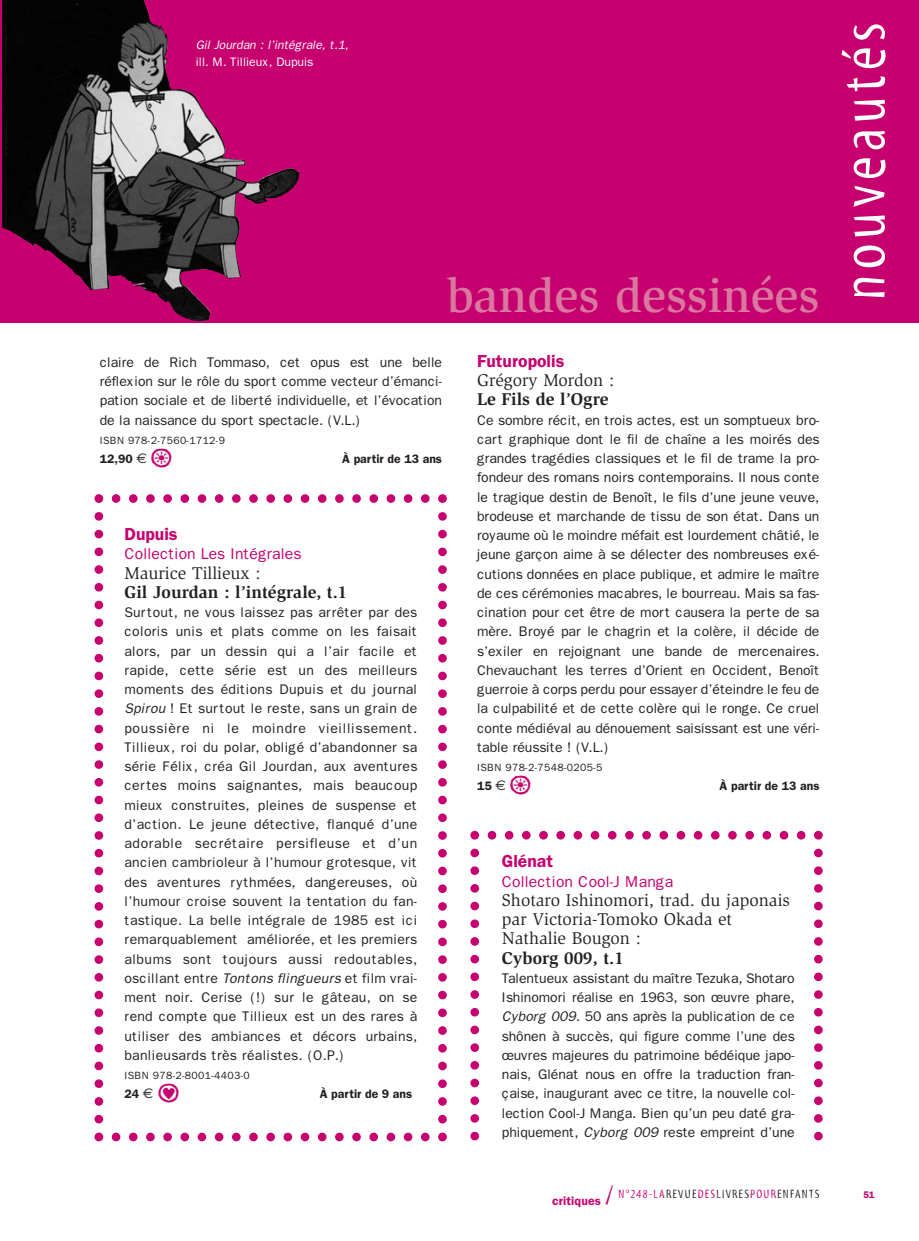
<style>
.page{position:relative;width:919px;height:1241px;background:#fff}
.page>*{position:absolute;margin:0;border:0;box-sizing:border-box;transform-origin:0 0}
.t1{font:63px "Myriad Tilt";letter-spacing:.08em;color:#fff}
.t2{font:500 49px "Slimbach";color:#d9789e}
.t3{font:35px "Ale Signs White LL";color:#c6006f}
.t4{font:17.5px/19.2px "Slimbach";color:#231f20}
.t5{font:700 17.5px "Slimbach";color:#231f20}
.t6{font:600 17.5px "Franklin Gothic";color:#c6006f}
.t7{font:15.75px "Franklin Gothic";color:#c6006f}
.t8{font:14px/19.2px "Franklin Gothic";letter-spacing:-.005em;color:#231f20;text-align:justify}
.t9{font:600 12.25px "Franklin Gothic";color:#231f20}
.t10{font:12.25px "Myriad Tilt";letter-spacing:.1em;color:#231f20}
.t11{font:italic 12.25px "Franklin Gothic";color:#fff}
.t12{font:12.25px "Franklin Gothic";letter-spacing:-.005em;color:#fff}
.t13{font:10.5px "Franklin Gothic";letter-spacing:.03em;color:#231f20}
.t14{font:600 9.62px "Franklin Gothic";color:#c6006f}
.s1{font-family:"Euro Sans";font-weight:400;font-size:14px}
.s2{font-style:italic}
.s3{font-family:"Franklin Gothic";font-weight:600;color:#c6006f}
.s4{font-size:26.25px;color:#c6006f}
.s5{color:#c6006f}
</style>
<div class="page">
<div style="left:0;top:0;width:919px;height:323px;background:#c6006f"></div>
<svg style="left:94px;top:494px;width:353px;height:647px"></svg>
<svg style="left:470px;top:831px;width:352px;height:310px"></svg>
<img style="left:2px;top:0;width:298px;height:321px">
<p class="t11" style="left:196px;top:40px;width:156px">Gil Jourdan : l’intégrale, t.1,</p>
<p class="t12" style="left:196px;top:58px;width:119px">ill. M. Tillieux, Dupuis</p>
<h2 class="t2" style="left:447px;top:276px;width:374px">bandes dessinées</h2>
<p class="t8" style="left:100px;top:354px;width:344px">claire de Rich Tommaso, cet opus est une belle réflexion sur le rôle du sport comme vecteur d’émanci&shy;pation sociale et de liberté individuelle, et l’évocation de la naissance du sport spectacle. (V.L.)</p>
<p class="t13" style="left:100px;top:437px;width:127px">ISBN 978-2-7560-1712-9</p>
<p class="t9" style="left:100px;top:455px;width:49px">12,90 <span class="s1">€</span></p>
<h3 class="t3" style="left:151px;top:435px;width:24px">o</h3>
<p class="t9" style="left:342px;top:455px;width:101px">À partir de 13 ans</p>
<p class="t6" style="left:124px;top:528px;width:55px">Dupuis</p>
<p class="t7" style="left:124px;top:549px;width:178px">Collection Les Intégrales</p>
<p class="t4" style="left:124px;top:564px;width:138px">Maurice Tillieux :</p>
<p class="t5" style="left:124px;top:585px;width:224px">Gil Jourdan : l’intégrale, t.1</p>
<p class="t8" style="left:124px;top:604px;width:294px">Surtout, ne vous laissez pas arrêter par des coloris unis et plats comme on les faisait alors, par un dessin qui a l’air facile et rapide, cette série est un des meilleurs moments des éditions Dupuis et du journal <span class="s2">Spirou</span> ! Et surtout le reste, sans un grain de poussière ni le moindre vieillissement.<br>Tillieux, roi du polar, obligé d’abandonner sa série Félix, créa Gil Jourdan, aux aventures certes moins saignantes, mais beaucoup mieux construites, pleines de suspense et d’action. Le jeune détective, flanqué d’une adorable secrétaire persifleuse et d’un ancien cambrioleur à l’humour grotesque, vit des aventures rythmées, dangereuses, où l’humour croise souvent la tentation du fan&shy;tastique. La belle intégrale de 1985 est ici remarquablement améliorée, et les premiers albums sont toujours aussi redoutables, oscillant entre <span class="s2">Tontons flingueurs</span> et film vrai&shy;ment noir. Cerise (!) sur le gâteau, on se rend compte que Tillieux est un des rares à utiliser des ambiances et décors urbains, banlieusards très réalistes. (O.P.)</p>
<p class="t13" style="left:124px;top:1072px;width:127px">ISBN 978-2-8001-4403-0</p>
<p class="t9" style="left:124px;top:1090px;width:30px">24 <span class="s1">€</span></p>
<h3 class="t3" style="left:157px;top:1071px;width:24px">B</h3>
<p class="t9" style="left:320px;top:1090px;width:94px">À partir de 9 ans</p>
<p class="t6" style="left:477px;top:355px;width:89px">Futuropolis</p>
<p class="t4" style="left:477px;top:372px;width:139px">Grégory Mordon :</p>
<p class="t5" style="left:477px;top:393px;width:133px">Le Fils de l’Ogre</p>
<p class="t8" style="left:477px;top:411px;width:344px">Ce sombre récit, en trois actes, est un somptueux bro&shy;cart graphique dont le fil de chaîne a les moirés des grandes tragédies classiques et le fil de trame la pro&shy;fondeur des romans noirs contemporains. Il nous conte le tragique destin de Benoît, le fils d’une jeune veuve, brodeuse et marchande de tissu de son état. Dans un royaume où le moindre méfait est lourdement châtié, le jeune garçon aime à se délecter des nombreuses exé&shy;cutions données en place publique, et admire le maître de ces cérémonies macabres, le bourreau. Mais sa fas&shy;cination pour cet être de mort causera la perte de sa mère. Broyé par le chagrin et la colère, il décide de s’exiler en rejoignant une bande de mercenaires.<br>Chevauchant les terres d’Orient en Occident, Benoît guerroie à corps perdu pour essayer d’éteindre le feu de la culpabilité et de cette colère qui le ronge. Ce cruel conte médiéval au dénouement saisissant est une véri&shy;table réussite ! (V.L.)</p>
<p class="t13" style="left:477px;top:764px;width:127px">ISBN 978-2-7548-0205-5</p>
<p class="t9" style="left:477px;top:782px;width:30px">15 <span class="s1">€</span></p>
<h3 class="t3" style="left:509px;top:763px;width:24px">o</h3>
<p class="t9" style="left:719px;top:782px;width:101px">À partir de 13 ans</p>
<p class="t6" style="left:502px;top:855px;width:53px">Glénat</p>
<p class="t7" style="left:502px;top:876px;width:173px">Collection Cool-J Manga</p>
<p class="t4" style="left:502px;top:892px;width:289px">Shotaro Ishinomori, trad. du japonais par Victoria-Tomoko Okada et<br>Nathalie Bougon :</p>
<p class="t5" style="left:502px;top:951px;width:123px">Cyborg 009, t.1</p>
<p class="t8" style="left:502px;top:970px;width:294px">Talentueux assistant du maître Tezuka, Shotaro Ishinomori réalise en 1963, son œuvre phare, <span class="s2">Cyborg 009</span>. 50 ans après la publication de ce shônen à succès, qui figure comme l’une des œuvres majeures du patrimoine bédéique japo&shy;nais, Glénat nous en offre la traduction fran&shy;çaise, inaugurant avec ce titre, la nouvelle col&shy;lection Cool-J Manga. Bien qu’un peu daté gra&shy;phiquement, <span class="s2">Cyborg 009</span> reste empreint d’une</p>
<h1 class="t1" style="left:840px;top:301px;width:280px;rotate:-90deg">nouveautés</h1>
<p class="t10" style="left:552px;top:1189px;width:269px"><span class="s3">critiques</span> <span class="s4">/</span> <span class="s5">N°248-LA</span>REVUE<span class="s5">DES</span>LIVRES<span class="s5">POUR</span>ENFANTS</p>
<p class="t14" style="left:863px;top:1191px;width:13px">51</p>
</div>
